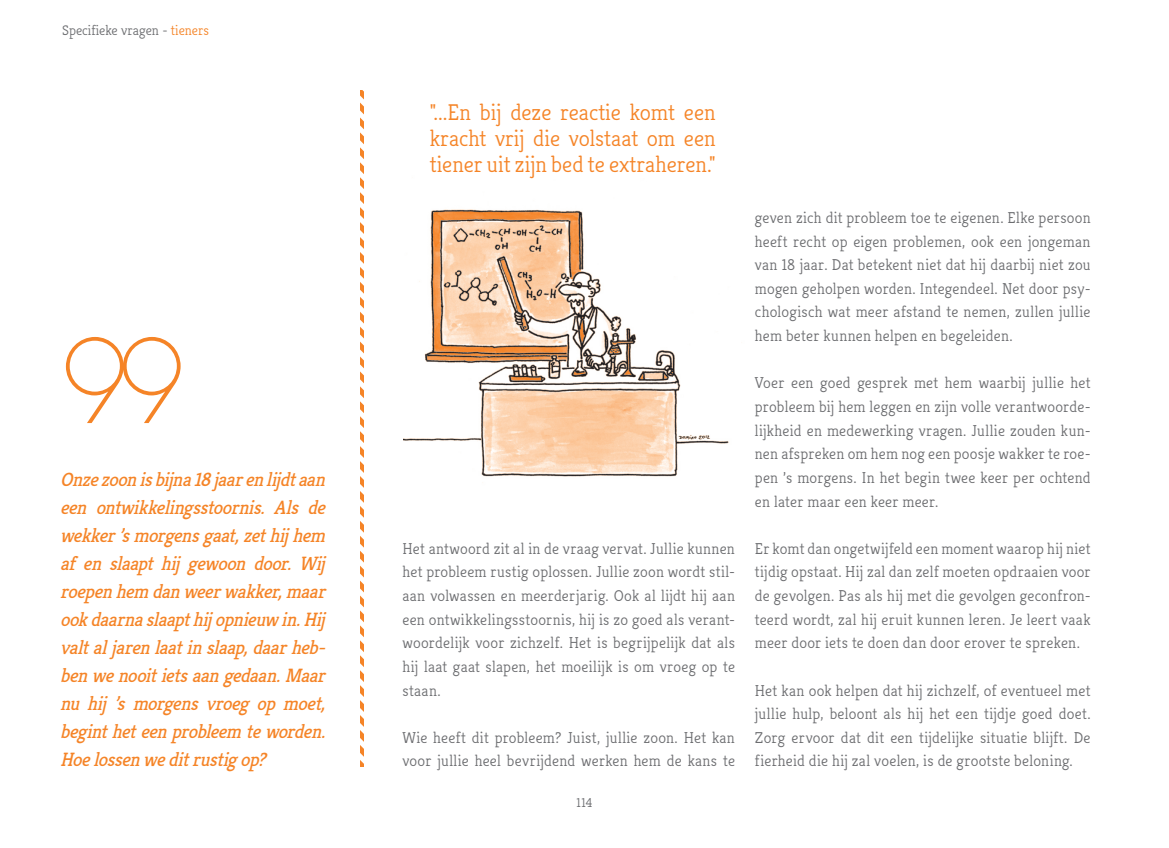
<style>
.page{position:relative;width:1169px;height:848px;background:#fff}
.page>*{position:absolute;margin:0;border:0;box-sizing:border-box;transform-origin:0 0}
.vraagnummerlinks{font:300 126px "Lubalin Graph Itc T";color:#f58427}
.t1{font:300 22.75px/26.2px "Kreon";color:#f58427;text-align:justify}
.vraag_specifiek{font:italic 19.25px/28px "Kreon";letter-spacing:-.02em;color:#f58427}
.brood{font:300 15.75px/23.6px "Kreon";letter-spacing:.015em;color:#6c6d70;text-align:justify}
.t2{font:300 14px "Kreon";color:#6c6d70}
.t3{font:300 12.95px "Kreon";color:#6c6d70}
.s1{color:#f58427}
</style>
<div class="page">
<svg style="left:360px;top:90px;width:4px;height:677px"></svg>
<img style="left:403px;top:209px;width:326px;height:268px">
<p class="t2" style="left:62px;top:22px;width:148px">Specifieke vragen - <span class="s1">tieners</span></p>
<p class="vraagnummerlinks" style="left:60px;top:307px;width:128px">99</p>
<p class="vraag_specifiek" style="left:60px;top:465px;width:272px">Onzezoonisbijna18jaarenlijdtaan een ontwikkelingsstoornis. Als de wekker’smorgensgaat,zethij hem af en slaapt hij gewoon door. Wij roepenhem danweerwakker,maar ookdaarnaslaapthij opnieuw in.Hij valtaljarenlaatinslaap,daarheb&shy;benwenooitietsaangedaan.Maar nu hij ’s morgens vroeg op moet, begintheteenprobleem teworden.<br>Hoelossenweditrustigop?</p>
<p class="t1" style="left:430px;top:100px;width:287px">"...En bij deze reactie komt een kracht vrij die volstaat om een tiener uit zijn bed te extraheren."</p>
<p class="brood" style="left:402px;top:537px;width:334px">Het antwoord zit al in de vraag vervat. Jullie kunnen het probleem rustig oplossen. Jullie zoon wordt stil&shy;aan volwassen en meerderjarig. Ook al lijdt hij aan een ontwikkelingsstoornis, hij is zo goed als verant&shy;woordelijk voor zichzelf. Het is begrijpelijk dat als hij laat gaat slapen, het moeilijk is om vroeg op te staan.</p>
<p class="brood" style="left:402px;top:726px;width:334px">Wie heeft dit probleem? Juist, jullie zoon. Het kan voor jullie heel bevrijdend werken hem de kans te</p>
<p class="t3" style="left:576px;top:795px;width:17px">114</p>
<p class="brood" style="left:755px;top:206px;width:337px">geven zich dit probleem toe te eigenen. Elke persoon heeft recht op eigen problemen, ook een jongeman van 18 jaar. Dat betekent niet dat hij daarbij niet zou mogen geholpen worden. Integendeel. Net door psy&shy;chologisch wat meer afstand te nemen, zullen jullie hem beter kunnen helpen en begeleiden.</p>
<p class="brood" style="left:755px;top:371px;width:337px">Voer een goed gesprek met hem waarbij jullie het probleem bij hem leggen en zijn volle verantwoorde&shy;lijkheid en medewerking vragen. Jullie zouden kun&shy;nen afspreken om hem nog een poosje wakker te roe&shy;pen ’s morgens. In het begin twee keer per ochtend en later maar een keer meer.</p>
<p class="brood" style="left:755px;top:537px;width:337px">Er komt dan ongetwijfeld een moment waarop hij niet tijdig opstaat. Hij zal dan zelf moeten opdraaien voor de gevolgen. Pas als hij met die gevolgen geconfron&shy;teerd wordt, zal hij eruit kunnen leren. Je leert vaak meer door iets te doen dan door erover te spreken.</p>
<p class="brood" style="left:755px;top:679px;width:337px">Het kan ook helpen dat hij zichzelf, of eventueel met jullie hulp, beloont als hij het een tijdje goed doet.<br>Zorg ervoor dat dit een tijdelijke situatie blijft. De fierheid die hij zal voelen, is de grootste beloning.</p>
</div>
